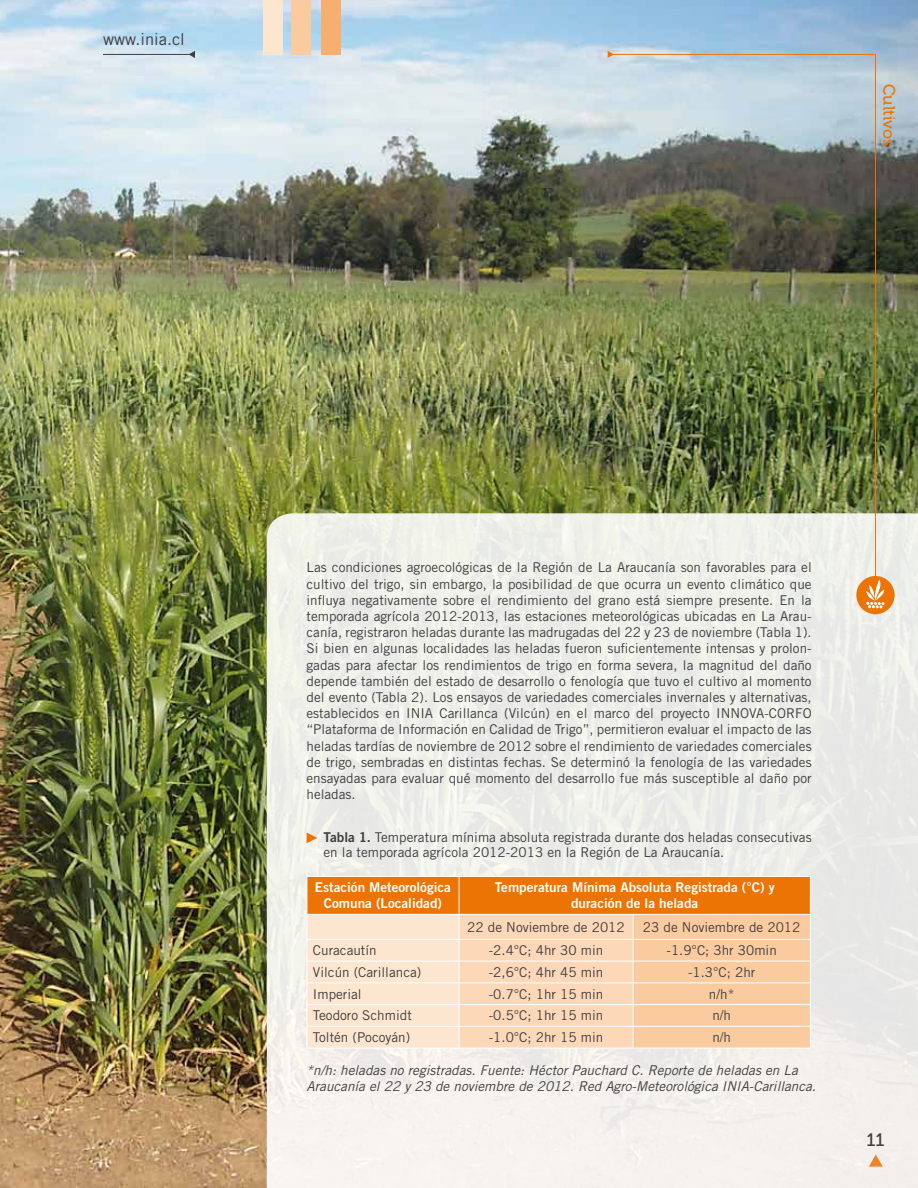
<style>
.page{position:relative;width:918px;height:1188px;background:#fff}
.page>*{position:absolute;margin:0;border:0;box-sizing:border-box;transform-origin:0 0}
.t1{font:18px "Museo 500";color:#3e3d40}
.t2{font:16.5px "Trade Gothic LT Std";color:#3e3d40}
.t3{font:16.5px "Museo 500";color:#ec7405}
.t4{font:13.5px/16.2px "Trade Gothic LT Std";color:#3e3d40;text-align:justify}
.t5{font:italic 13.5px/16.2px "Trade Gothic LT Std";color:#3e3d40}
.t6{font:13.5px/16.2px "Trade Gothic LT Std Bd 2";color:#fff;text-align:center}
.s1{font-family:"Trade Gothic LT Std Bd 2"}
</style>
<div class="page">
<img style="left:0;top:0;width:918px;height:1188px">
<svg style="left:267px;top:513px;width:651px;height:675px;fill:#eff0ea"></svg>
<svg style="left:869px;top:1155px;width:14px;height:12px"></svg>
<svg style="left:189px;top:51px;width:6px;height:7px"></svg>
<hr style="left:103px;top:54px;width:92px;height:1px;background:#3e3d40">
<div style="left:263px;top:0;width:20px;height:54px;background:#fde6d0"></div>
<div style="left:291px;top:0;width:20px;height:54px;background:#facb9f"></div>
<div style="left:321px;top:0;width:20px;height:54px;background:#f6af6e"></div>
<img style="left:610px;top:54px;width:266px;height:524px">
<svg style="left:608px;top:51px;width:6px;height:7px"></svg>
<div style="left:856px;top:576px;width:39px;height:38px;background:#ec7405;border-radius:50%"></div>
<svg style="left:866px;top:580px;width:19px;height:28px"></svg>
<svg style="left:307px;top:876px;width:504px;height:172px"></svg>
<hr style="left:307px;top:1048px;width:152px;height:1px;background:#fff">
<hr style="left:459px;top:1048px;width:174px;height:1px;background:#fff">
<hr style="left:633px;top:1048px;width:178px;height:1px;background:#fff">
<svg style="left:307px;top:832px;width:10px;height:11px"></svg>
<p class="t2" style="left:103px;top:29px;width:83px">www.inia.cl</p>
<p class="t3" style="left:898px;top:84px;width:64px;rotate:90deg">Cultivos</p>
<p class="t4" style="left:307px;top:559px;width:507px">Las condiciones agroecológicas de la Región de La Araucanía son favorables para el cultivo del trigo, sin embargo, la posibilidad de que ocurra un evento climático que influya negativamente sobre el rendimiento del grano está siempre presente. En la temporada agrícola 2012-2013, las estaciones meteorológicas ubicadas en La Arau&shy;canía, registraron heladas durante las madrugadas del 22 y 23 de noviembre (Tabla 1).<br>Si bien en algunas localidades las heladas fueron suficientemente intensas y prolon&shy;gadas para afectar los rendimientos de trigo en forma severa, la magnitud del daño depende también del estado de desarrollo o fenología que tuvo el cultivo al momento del evento (Tabla 2). Los ensayos de variedades comerciales invernales y alternativas, establecidos en INIA Carillanca (Vilcún) en el marco del proyecto INNOVA-CORFO “Plataforma de Información en Calidad de Trigo”, permitieron evaluar el impacto de las heladas tardías de noviembre de 2012 sobre el rendimiento de variedades comerciales de trigo, sembradas en distintas fechas. Se determinó la fenología de las variedades ensayadas para evaluar qué momento del desarrollo fue más susceptible al daño por heladas.</p>
<p class="t4" style="left:324px;top:830px;width:490px;line-height:15px"><span class="s1">Tabla 1.</span> Temperatura mínima absoluta registrada durante dos heladas consecutivas en la temporada agrícola 2012-2013 en la Región de La Araucanía.</p>
<p class="t6" style="left:315px;top:879px;width:138px">Estación Meteorológica<br>Comuna (Localidad)</p>
<p class="t6" style="left:495px;top:879px;width:281px">Temperatura Mínima Absoluta Registrada (°C) y duración de la helada</p>
<p class="t4" style="left:467px;top:919px;width:159px">22 de Noviembre de 2012</p>
<p class="t4" style="left:643px;top:919px;width:159px">23 de Noviembre de 2012</p>
<p class="t4" style="left:313px;top:942px;width:65px">Curacautín</p>
<p class="t4" style="left:489px;top:942px;width:116px">-2.4°C; 4hr 30 min</p>
<p class="t4" style="left:667px;top:942px;width:112px">-1.9°C; 3hr 30min</p>
<p class="t4" style="left:313px;top:964px;width:110px">Vilcún (Carillanca)</p>
<p class="t4" style="left:489px;top:964px;width:116px">-2,6°C; 4hr 45 min</p>
<p class="t4" style="left:688px;top:964px;width:69px">-1.3°C; 2hr</p>
<p class="t4" style="left:313px;top:986px;width:50px">Imperial</p>
<p class="t4" style="left:489px;top:986px;width:116px">-0.7°C; 1hr 15 min</p>
<p class="t4" style="left:709px;top:986px;width:27px">n/h*</p>
<p class="t4" style="left:313px;top:1007px;width:100px">Teodoro Schmidt</p>
<p class="t4" style="left:489px;top:1007px;width:116px">-0.5°C; 1hr 15 min</p>
<p class="t4" style="left:712px;top:1007px;width:20px">n/h</p>
<p class="t4" style="left:313px;top:1029px;width:99px">Toltén (Pocoyán)</p>
<p class="t4" style="left:489px;top:1029px;width:116px">-1.0°C; 2hr 15 min</p>
<p class="t4" style="left:712px;top:1029px;width:20px">n/h</p>
<p class="t5" style="left:307px;top:1062px;width:511px">*n/h: heladas no registradas. Fuente: Héctor Pauchard C. Reporte de heladas en La<br>Araucanía el 22 y 23 de noviembre de 2012. Red Agro-Meteorológica INIA-Carillanca.</p>
<h1 class="t1" style="left:866px;top:1130px;width:20px">11</h1>
</div>
